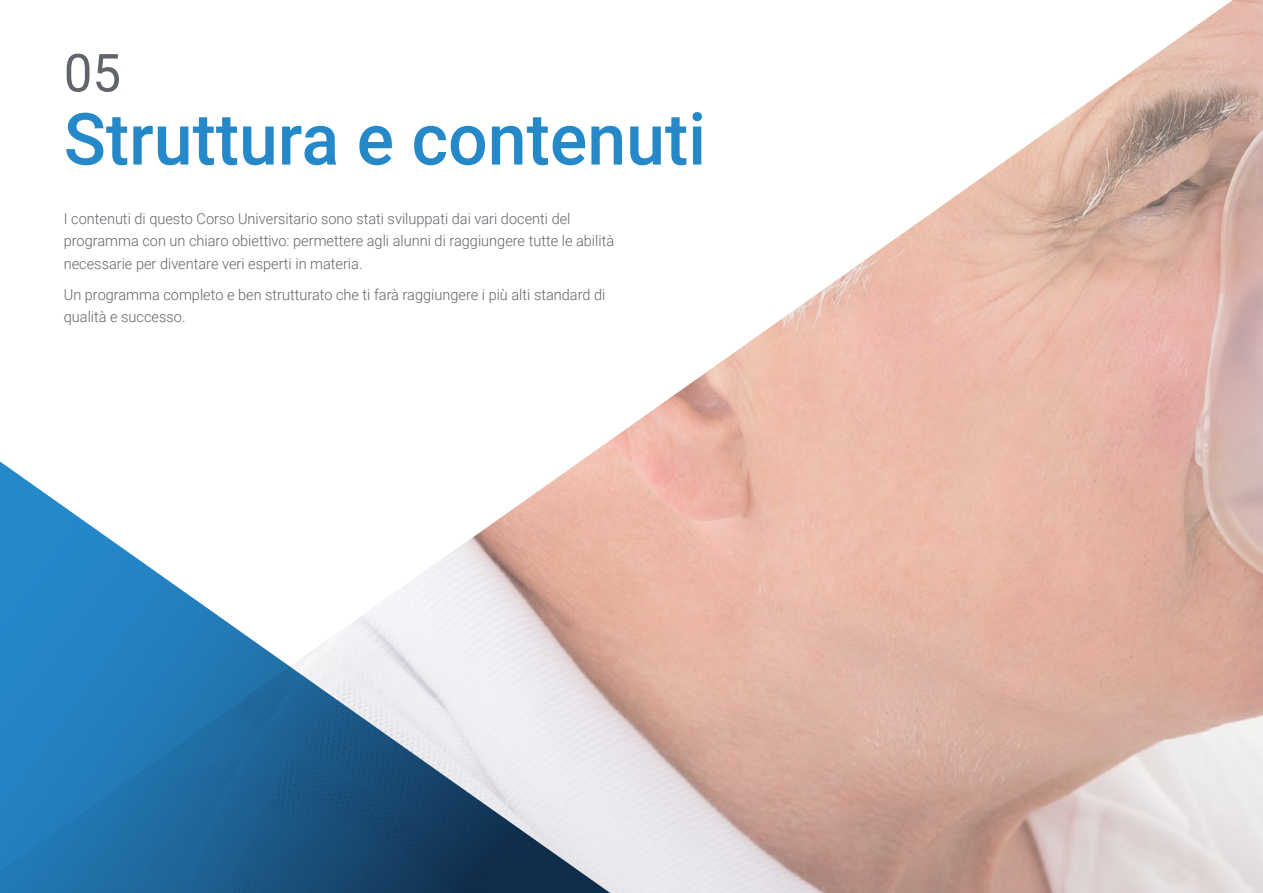
<style>
.page{position:relative;width:1263px;height:893px;background:#fff}
.page>*{position:absolute;margin:0;border:0;box-sizing:border-box;transform-origin:0 0}
.t1{font:500 72px "Roboto";color:#2488c9}
.t2{font:52.5px "Roboto";color:#61646a}
.t3{font:300 15px/22.5px "Roboto";color:#61646a}
</style>
<div class="page">
<img style="left:602px;top:0;width:661px;height:893px">
<svg style="left:0;top:446px;width:640px;height:447px"></svg>
<h2 class="t2" style="left:64px;top:36px;width:59px">05</h2>
<h1 class="t1" style="left:64px;top:89px;width:644px">Struttura e contenuti</h1>
<p class="t3" style="left:64px;top:207px;width:552px">I contenuti di questo Corso Universitario sono stati sviluppati dai vari docenti del programma con un chiaro obiettivo: permettere agli alunni di raggiungere tutte le abilità necessarie per diventare veri esperti in materia.</p>
<p class="t3" style="left:64px;top:283px;width:543px">Un programma completo e ben strutturato che ti farà raggiungere i più alti standard di qualità e successo.</p>
</div>
